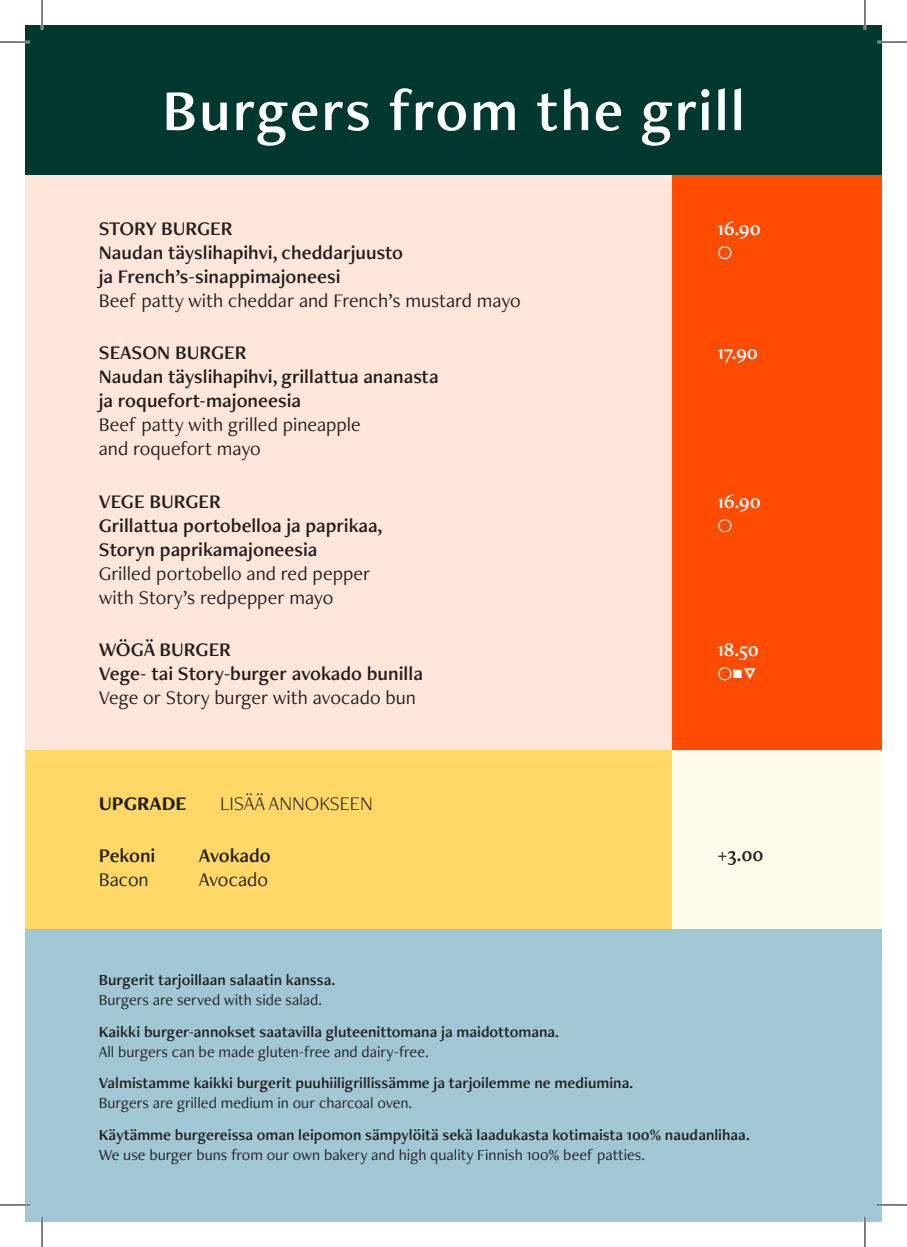
<style>
.page{position:relative;width:907px;height:1247px;background:#fff}
.page>*{position:absolute;margin:0;border:0;box-sizing:border-box;transform-origin:0 0}
.t1{font:60px "Freight Neo Pro Semi";letter-spacing:.03em;color:#fff}
.t2{font:20px/24px "Freight Neo Pro Semi";color:#231f20}
.t3{font:20px/24px "Freight Neo Pro";color:#231f20}
.t4{font:20px/24px "Freight Neo Pro Semi";color:#fff}
.t5{font:300 20px "Freight Neo Pro";color:#231f20}
.t6{font:700 20px "Freight Neo Pro";color:#231f20}
.t7{font:16px "Freight Neo Pro Semi";color:#231f20}
.t8{font:16px "Freight Neo Pro";color:#231f20}
</style>
<div class="page">
<div style="left:25px;top:928px;width:856px;height:293px;background:#a1c6d4"></div>
<div style="left:25px;top:749px;width:646px;height:179px;background:#ffd867"></div>
<div style="left:671px;top:749px;width:210px;height:179px;background:#fff9e9"></div>
<div style="left:25px;top:25px;width:856px;height:150px;background:#003830"></div>
<div style="left:25px;top:175px;width:646px;height:574px;background:#ffe6da"></div>
<div style="left:671px;top:175px;width:210px;height:574px;background:#ff4c00"></div>
<hr style="left:0;top:41px;width:30px;height:2px;background:#fff">
<hr style="left:876px;top:41px;width:30px;height:2px;background:#fff">
<hr style="left:0;top:1203px;width:30px;height:2px;background:#fff">
<hr style="left:876px;top:1203px;width:30px;height:2px;background:#fff">
<hr style="left:41px;top:0;width:2px;height:30px;background:#fff">
<hr style="left:41px;top:1216px;width:2px;height:30px;background:#fff">
<hr style="left:863px;top:0;width:2px;height:30px;background:#fff">
<hr style="left:863px;top:1216px;width:2px;height:30px;background:#fff">
<hr style="left:0;top:42px;width:30px;height:1px;background:#000">
<hr style="left:876px;top:42px;width:30px;height:1px;background:#000">
<hr style="left:0;top:1204px;width:30px;height:1px;background:#000">
<hr style="left:876px;top:1204px;width:30px;height:1px;background:#000">
<hr style="left:42px;top:0;width:1px;height:30px;background:#000">
<hr style="left:42px;top:1216px;width:1px;height:30px;background:#000">
<hr style="left:864px;top:0;width:1px;height:30px;background:#000">
<hr style="left:864px;top:1216px;width:1px;height:30px;background:#000">
<h1 class="t1" style="left:162px;top:70px;width:584px">Burgers from the grill</h1>
<p class="t2" style="left:99px;top:216px;width:305px">STORY BURGER<br>Naudan täyslihapihvi, cheddarjuusto ja French’s-sinappimajoneesi</p>
<p class="t3" style="left:99px;top:288px;width:423px">Beef patty with cheddar and French’s mustard mayo</p>
<p class="t2" style="left:99px;top:340px;width:341px">SEASON BURGER<br>Naudan täyslihapihvi, grillattua ananasta ja roquefort-majoneesia</p>
<p class="t3" style="left:99px;top:412px;width:263px">Beef patty with grilled pineapple and roquefort mayo</p>
<p class="t2" style="left:99px;top:488px;width:285px">VEGE BURGER<br>Grillattua portobelloa ja paprikaa,<br>Storyn paprikamajoneesia</p>
<p class="t3" style="left:99px;top:560px;width:273px">Grilled portobello and red pepper with Story’s redpepper mayo</p>
<p class="t2" style="left:99px;top:637px;width:325px">WÖGÄ BURGER<br>Vege- tai Story-burger avokado bunilla</p>
<p class="t3" style="left:99px;top:685px;width:318px">Vege or Story burger with avocado bun</p>
<p class="t6" style="left:99px;top:789px;width:89px">UPGRADE</p>
<p class="t5" style="left:220px;top:789px;width:154px">LISÄÄ ANNOKSEEN</p>
<p class="t2" style="left:99px;top:842px;width:58px">Pekoni</p>
<p class="t2" style="left:199px;top:842px;width:73px">Avokado</p>
<p class="t3" style="left:99px;top:866px;width:51px">Bacon</p>
<p class="t3" style="left:199px;top:866px;width:71px">Avocado</p>
<p class="t4" style="left:717px;top:216px;width:45px">16.90<br>Y</p>
<p class="t4" style="left:717px;top:340px;width:42px">17.90</p>
<p class="t4" style="left:717px;top:488px;width:45px">16.90<br>Y</p>
<p class="t4" style="left:717px;top:637px;width:43px">18.50<br>YPC</p>
<p class="t2" style="left:717px;top:841px;width:48px">+3.00</p>
<p class="t7" style="left:99px;top:969px;width:237px">Burgerit tarjoillaan salaatin kanssa.</p>
<p class="t8" style="left:99px;top:989px;width:224px">Burgers are served with side salad.</p>
<p class="t7" style="left:99px;top:1020px;width:461px">Kaikki burger-annokset saatavilla gluteenittomana ja maidottomana.</p>
<p class="t8" style="left:99px;top:1040px;width:331px">All burgers can be made gluten-free and dairy-free.</p>
<p class="t7" style="left:99px;top:1071px;width:535px">Valmistamme kaikki burgerit puuhiiligrillissämme ja tarjoilemme ne mediumina.</p>
<p class="t8" style="left:99px;top:1091px;width:314px">Burgers are grilled medium in our charcoal oven.</p>
<p class="t7" style="left:99px;top:1123px;width:652px">Käytämme burgereissa oman leipomon sämpylöitä sekä laadukasta kotimaista 100% naudanlihaa.</p>
<p class="t8" style="left:99px;top:1143px;width:547px">We use burger buns from our own bakery and high quality Finnish 100% beef patties.</p>
</div>
